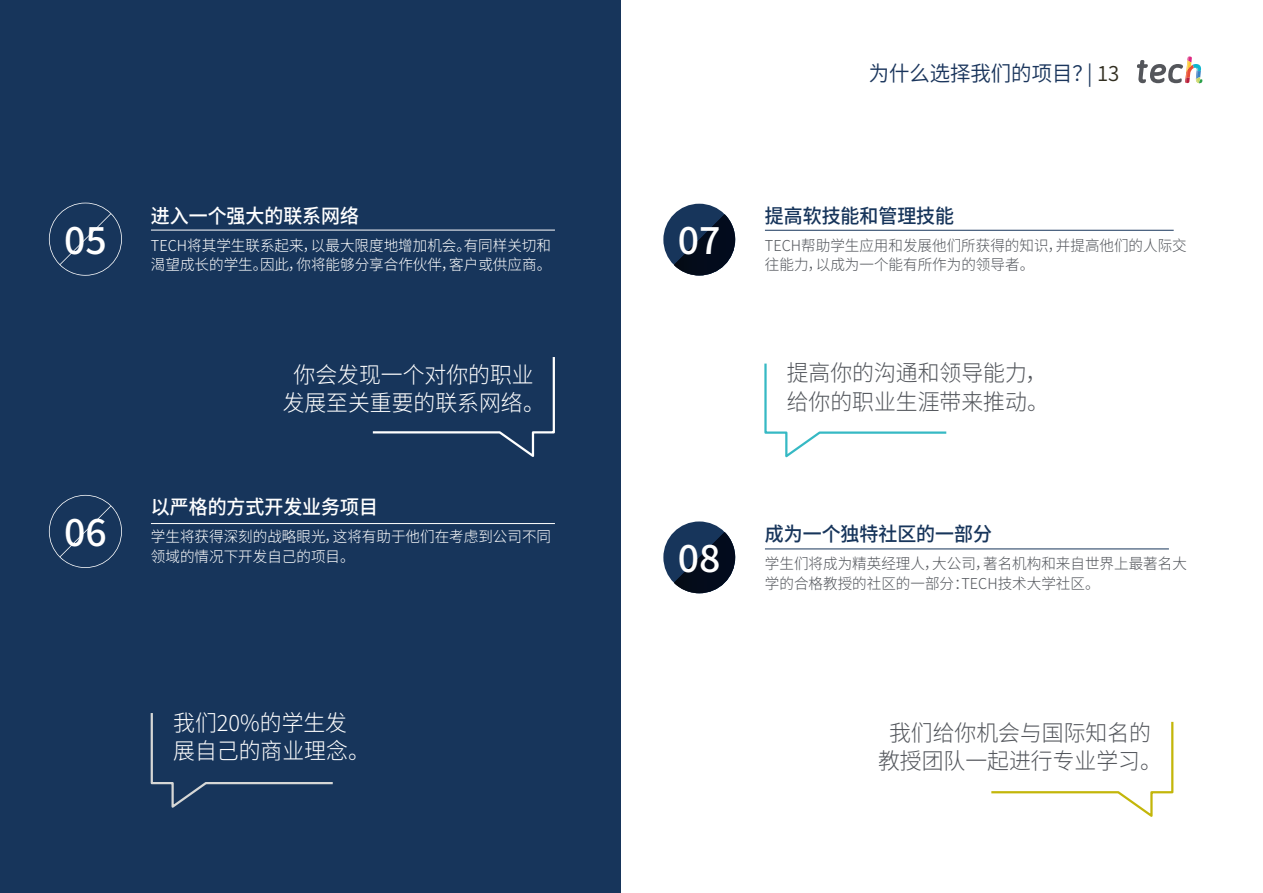
<style>
.page{position:relative;width:1263px;height:893px;background:#fff}
.page>*{position:absolute;margin:0;border:0;box-sizing:border-box;transform-origin:0 0}
.t1{font:500 37.5px "Source Han Sans CN";color:#fff}
.t2{font:300 22.5px/28.5px "Source Han Sans CN";color:#52555b}
.t3{font:300 22.5px/28.5px "Source Han Sans CN";color:#fff;text-align:center}
.t4{font:21px "Source Han Sans CN";color:#1a355c}
.t5{font:500 19.5px "Source Han Sans CN";color:#fff}
.t6{font:500 19.5px "Source Han Sans CN";color:#17355b}
.t7{font:300 15px/19.5px "Source Han Sans CN";color:#52555b}
.t8{font:300 15px/19.5px "Source Han Sans CN";color:#fff}
.s1{color:#312e20}
</style>
<div class="page">
<div style="left:0;top:0;width:621px;height:893px;background:#17355b"></div>
<svg style="left:1137px;top:57px;width:65px;height:27px"></svg>
<hr style="left:151px;top:230px;width:404px;height:1px;background:#fff">
<hr style="left:765px;top:230px;width:409px;height:1px;background:#17355b">
<svg style="left:372px;top:357px;width:183px;height:100px"></svg>
<hr style="left:151px;top:523px;width:404px;height:1px;background:#fff">
<hr style="left:765px;top:549px;width:404px;height:1px;background:#17355b">
<svg style="left:150px;top:713px;width:183px;height:95px"></svg>
<svg style="left:49px;top:203px;width:73px;height:73px"></svg>
<svg style="left:49px;top:495px;width:73px;height:73px"></svg>
<svg style="left:764px;top:363px;width:183px;height:95px"></svg>
<svg style="left:991px;top:721px;width:183px;height:96px"></svg>
<div style="left:663px;top:204px;width:72px;height:71px;background:#17355b;border-radius:50%"></div>
<svg style="left:674px;top:214px;width:61px;height:61px"></svg>
<div style="left:663px;top:521px;width:72px;height:72px;background:#17355b;border-radius:50%"></div>
<svg style="left:674px;top:532px;width:61px;height:61px"></svg>
<h3 class="t4" style="left:869px;top:62px;width:252px">为什么选择我们的项目？| <span class="s1">13</span></h3>
<h1 class="t1" style="left:64px;top:219px;width:44px">05</h1>
<h1 class="t1" style="left:64px;top:511px;width:44px">06</h1>
<h3 class="t5" style="left:151px;top:204px;width:210px">进入一个强大的联系网络</h3>
<p class="t8" style="left:151px;top:236px;width:402px">TECH将其学生联系起来，以最大限度地增加机会。有同样关切和渴望成长的学生。因此，你将能够分享合作伙伴，客户或供应商。</p>
<h2 class="t3" style="left:283px;top:361px;width:264px">你会发现一个对你的职业发展至关重要的联系网络。</h2>
<h1 class="t1" style="left:678px;top:219px;width:44px">07</h1>
<h3 class="t6" style="left:765px;top:205px;width:191px">提高软技能和管理技能</h3>
<p class="t7" style="left:765px;top:236px;width:423px">TECH帮助学生应用和发展他们所获得的知识，并提高他们的人际交往能力，以成为一个能有所作为的领导者。</p>
<h2 class="t2" style="left:787px;top:359px;width:264px">提高你的沟通和领导能力，给你的职业生涯带来推动。</h2>
<h3 class="t5" style="left:151px;top:496px;width:228px">以严格的方式开发业务项目</h3>
<p class="t8" style="left:151px;top:527px;width:402px">学生将获得深刻的战略眼光，这将有助于他们在考虑到公司不同领域的情况下开发自己的项目。</p>
<h3 class="t6" style="left:765px;top:523px;width:228px">成为一个独特社区的一部分</h3>
<h1 class="t1" style="left:678px;top:537px;width:44px">08</h1>
<p class="t7" style="left:765px;top:554px;width:423px">学生们将成为精英经理人，大公司，著名机构和来自世界上最著名大学的合格教授的社区的一部分：TECH技术大学社区。</p>
<h2 class="t3" style="left:173px;top:709px;width:198px;text-align:left">我们20%的学生发展自己的商业理念。</h2>
<h2 class="t2" style="left:878px;top:718px;width:285px;text-align:center">我们给你机会与国际知名的教授团队一起进行专业学习。</h2>
</div>
